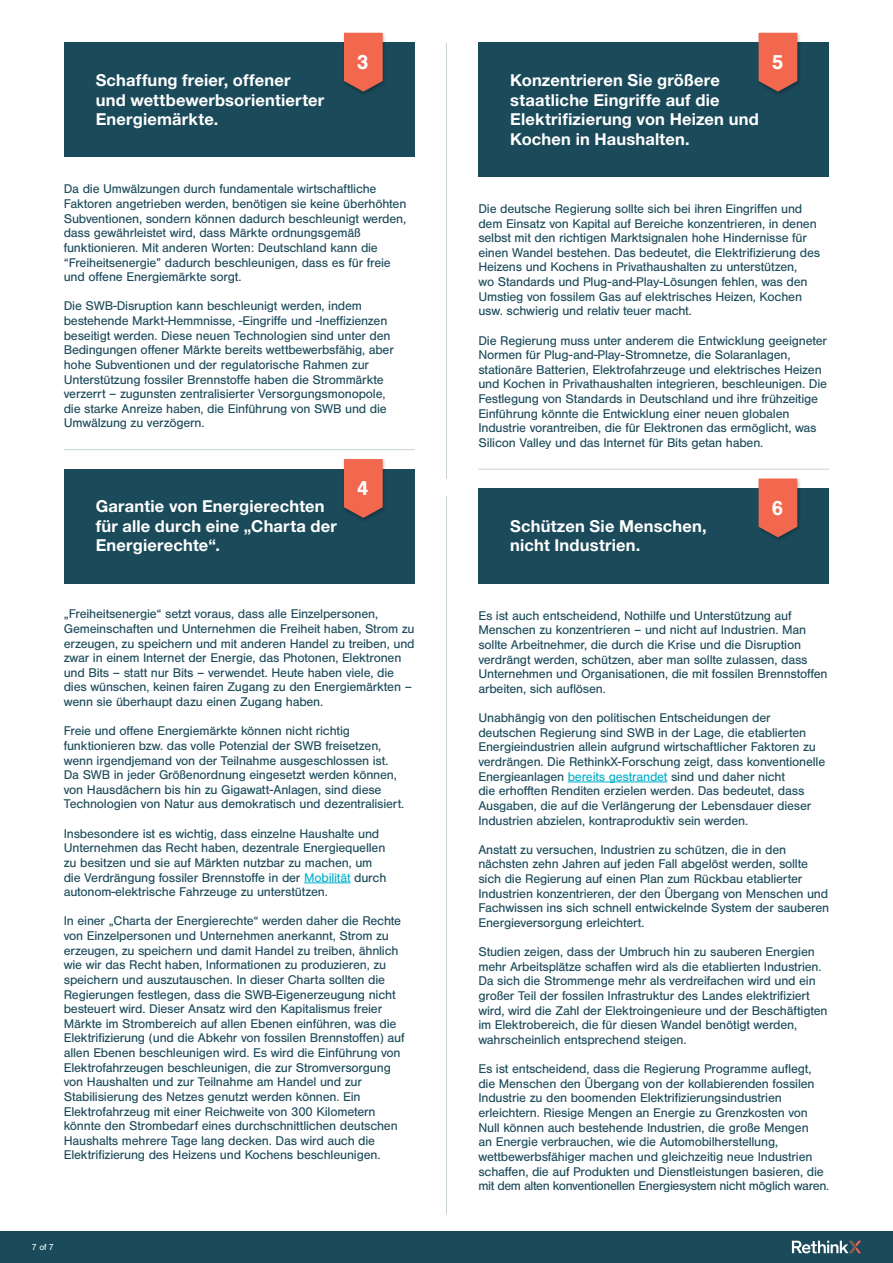
<style>
.page{position:relative;width:893px;height:1263px;background:#fff}
.page>*{position:absolute;margin:0;border:0;box-sizing:border-box;transform-origin:0 0}
.t1{font:700 21px "Nimbus San";color:#fff}
.t2{font:700 16.5px/19.5px "Helvetica Neue LT Std";letter-spacing:.01em;color:#fff}
.t3{font:13.2px/14.5px "Nimbus San";letter-spacing:-.015em;color:#1b4a5a}
.t4{font:9px "Nimbus San";color:#fff}
.s1{color:#00afcb}
</style>
<div class="page">
<div style="left:0;top:1231px;width:893px;height:32px;background:#1b4a5a"></div>
<svg style="left:792px;top:1241px;width:69px;height:12px"></svg>
<div style="left:64px;top:43px;width:351px;height:114px;background:#1b4a5a"></div>
<div style="left:342px;top:32px;width:44px;height:65px;background:#000;opacity:.25"></div>
<svg style="left:344px;top:33px;width:39px;height:59px;background:#db644f"></svg>
<hr style="left:446px;top:43px;width:1px;height:436px;background:#c6d2d6">
<hr style="left:446px;top:496px;width:1px;height:718px;background:#c6d2d6">
<div style="left:64px;top:469px;width:351px;height:114px;background:#1b4a5a"></div>
<hr style="left:304px;top:882px;width:46px;height:1px;background:#00afcb">
<div style="left:342px;top:458px;width:44px;height:65px;background:#000;opacity:.25"></div>
<svg style="left:344px;top:459px;width:39px;height:59px;background:#dc644f"></svg>
<hr style="left:64px;top:449px;width:351px;height:1px;background:#c6d2d6">
<hr style="left:478px;top:469px;width:351px;height:1px;background:#c6d2d6">
<div style="left:478px;top:43px;width:351px;height:134px;background:#1b4a5a"></div>
<div style="left:757px;top:32px;width:43px;height:65px;background:#000;opacity:.25"></div>
<svg style="left:759px;top:33px;width:38px;height:59px;background:#dd644f"></svg>
<div style="left:478px;top:488px;width:351px;height:95px;background:#1b4a5a"></div>
<hr style="left:568px;top:781px;width:99px;height:1px;background:#00afcb">
<div style="left:757px;top:478px;width:43px;height:64px;background:#000;opacity:.25"></div>
<svg style="left:759px;top:478px;width:38px;height:59px;background:#e06650"></svg>
<p class="t2" style="left:96px;top:70px;width:230px">Schaffung freier, offener und wettbewerbsorientierter<br>Energiemärkte.</p>
<h1 class="t1" style="left:357px;top:50px;width:13px">3</h1>
<p class="t3" style="left:64px;top:182px;width:344px">Da die Umwälzungen durch fundamentale wirtschaftliche Faktoren angetrieben werden, benötigen sie keine überhöhten Subventionen, sondern können dadurch beschleunigt werden, dass gewährleistet wird, dass Märkte ordnungsgemäß funktionieren. Mit anderen Worten: Deutschland kann die “Freiheitsenergie” dadurch beschleunigen, dass es für freie und offene Energiemärkte sorgt.</p>
<p class="t3" style="left:64px;top:299px;width:332px">Die SWB-Disruption kann beschleunigt werden, indem bestehende Markt-Hemmnisse, -Eingriffe und -Ineffizienzen beseitigt werden. Diese neuen Technologien sind unter den Bedingungen offener Märkte bereits wettbewerbsfähig, aber hohe Subventionen und der regulatorische Rahmen zur Unterstützung fossiler Brennstoffe haben die Strommärkte verzerrt – zugunsten zentralisierter Versorgungsmonopole, die starke Anreize haben, die Einführung von SWB und die Umwälzung zu verzögern.</p>
<p class="t2" style="left:96px;top:496px;width:243px">Garantie von Energierechten für alle durch eine „Charta der<br>Energierechte“.</p>
<h1 class="t1" style="left:357px;top:477px;width:13px">4</h1>
<p class="t3" style="left:64px;top:607px;width:352px">„Freiheitsenergie“ setzt voraus, dass alle Einzelpersonen, Gemeinschaften und Unternehmen die Freiheit haben, Strom zu erzeugen, zu speichern und mit anderen Handel zu treiben, und zwar in einem Internet der Energie, das Photonen, Elektronen und Bits – statt nur Bits – verwendet. Heute haben viele, die dies wünschen, keinen fairen Zugang zu den Energiemärkten – wenn sie überhaupt dazu einen Zugang haben.</p>
<p class="t3" style="left:64px;top:724px;width:342px">Freie und offene Energiemärkte können nicht richtig funktionieren bzw. das volle Potenzial der SWB freisetzen, wenn irgendjemand von der Teilnahme ausgeschlossen ist.<br>Da SWB in jeder Größenordnung eingesetzt werden können, von Hausdächern bis hin zu Gigawatt-Anlagen, sind diese Technologien von Natur aus demokratisch und dezentralisiert.</p>
<p class="t3" style="left:64px;top:826px;width:324px">Insbesondere ist es wichtig, dass einzelne Haushalte und Unternehmen das Recht haben, dezentrale Energiequellen zu besitzen und sie auf Märkten nutzbar zu machen, um die Verdrängung fossiler Brennstoffe in der <span class="s1">Mobilität</span> durch autonom-elektrische Fahrzeuge zu unterstützen.</p>
<p class="t3" style="left:64px;top:914px;width:342px">In einer „Charta der Energierechte“ werden daher die Rechte von Einzelpersonen und Unternehmen anerkannt, Strom zu erzeugen, zu speichern und damit Handel zu treiben, ähnlich wie wir das Recht haben, Informationen zu produzieren, zu speichern und auszutauschen. In dieser Charta sollten die Regierungen festlegen, dass die SWB-Eigenerzeugung nicht besteuert wird. Dieser Ansatz wird den Kapitalismus freier Märkte im Strombereich auf allen Ebenen einführen, was die Elektrifizierung (und die Abkehr von fossilen Brennstoffen) auf allen Ebenen beschleunigen wird. Es wird die Einführung von Elektrofahrzeugen beschleunigen, die zur Stromversorgung von Haushalten und zur Teilnahme am Handel und zur Stabilisierung des Netzes genutzt werden können. Ein Elektrofahrzeug mit einer Reichweite von 300 Kilometern könnte den Strombedarf eines durchschnittlichen deutschen Haushalts mehrere Tage lang decken. Das wird auch die Elektrifizierung des Heizens und Kochens beschleunigen.</p>
<p class="t4" style="left:32px;top:1242px;width:24px">7 of 7</p>
<p class="t2" style="left:510px;top:70px;width:250px">Konzentrieren Sie größere staatliche Eingriffe auf die<br>Elektrifizierung von Heizen und<br>Kochen in Haushalten.</p>
<h1 class="t1" style="left:771px;top:50px;width:13px">5</h1>
<p class="t3" style="left:478px;top:201px;width:343px">Die deutsche Regierung sollte sich bei ihren Eingriffen und dem Einsatz von Kapital auf Bereiche konzentrieren, in denen selbst mit den richtigen Marktsignalen hohe Hindernisse für einen Wandel bestehen. Das bedeutet, die Elektrifizierung des Heizens und Kochens in Privathaushalten zu unterstützen,<br>wo Standards und Plug-and-Play-Lösungen fehlen, was den Umstieg von fossilem Gas auf elektrisches Heizen, Kochen usw. schwierig und relativ teuer macht.</p>
<p class="t3" style="left:478px;top:333px;width:350px">Die Regierung muss unter anderem die Entwicklung geeigneter Normen für Plug-and-Play-Stromnetze, die Solaranlagen, stationäre Batterien, Elektrofahrzeuge und elektrisches Heizen und Kochen in Privathaushalten integrieren, beschleunigen. Die Festlegung von Standards in Deutschland und ihre frühzeitige Einführung könnte die Entwicklung einer neuen globalen Industrie vorantreiben, die für Elektronen das ermöglicht, was Silicon Valley und das Internet für Bits getan haben.</p>
<p class="t2" style="left:510px;top:516px;width:198px">Schützen Sie Menschen, nicht Industrien.</p>
<h1 class="t1" style="left:771px;top:496px;width:13px">6</h1>
<p class="t3" style="left:478px;top:608px;width:351px">Es ist auch entscheidend, Nothilfe und Unterstützung auf Menschen zu konzentrieren – und nicht auf Industrien. Man sollte Arbeitnehmer, die durch die Krise und die Disruption verdrängt werden, schützen, aber man sollte zulassen, dass Unternehmen und Organisationen, die mit fossilen Brennstoffen arbeiten, sich auflösen.</p>
<p class="t3" style="left:478px;top:711px;width:348px">Unabhängig von den politischen Entscheidungen der deutschen Regierung sind SWB in der Lage, die etablierten Energieindustrien allein aufgrund wirtschaftlicher Faktoren zu verdrängen. Die RethinkX-Forschung zeigt, dass konventionelle Energieanlagen <span class="s1">bereits gestrandet</span> sind und daher nicht<br>die erhofften Renditen erzielen werden. Das bedeutet, dass Ausgaben, die auf die Verlängerung der Lebensdauer dieser Industrien abzielen, kontraproduktiv sein werden.</p>
<p class="t3" style="left:478px;top:842px;width:352px">Anstatt zu versuchen, Industrien zu schützen, die in den nächsten zehn Jahren auf jeden Fall abgelöst werden, sollte sich die Regierung auf einen Plan zum Rückbau etablierter Industrien konzentrieren, der den Übergang von Menschen und Fachwissen ins sich schnell entwickelnde System der sauberen Energieversorgung erleichtert.</p>
<p class="t3" style="left:478px;top:945px;width:351px">Studien zeigen, dass der Umbruch hin zu sauberen Energien mehr Arbeitsplätze schaffen wird als die etablierten Industrien.<br>Da sich die Strommenge mehr als verdreifachen wird und ein großer Teil der fossilen Infrastruktur des Landes elektrifiziert wird, wird die Zahl der Elektroingenieure und der Beschäftigten im Elektrobereich, die für diesen Wandel benötigt werden, wahrscheinlich entsprechend steigen.</p>
<p class="t3" style="left:478px;top:1062px;width:352px">Es ist entscheidend, dass die Regierung Programme auflegt, die Menschen den Übergang von der kollabierenden fossilen Industrie zu den boomenden Elektrifizierungsindustrien erleichtern. Riesige Mengen an Energie zu Grenzkosten von Null können auch bestehende Industrien, die große Mengen<br>an Energie verbrauchen, wie die Automobilherstellung, wettbewerbsfähiger machen und gleichzeitig neue Industrien schaffen, die auf Produkten und Dienstleistungen basieren, die mit dem alten konventionellen Energiesystem nicht möglich waren.</p>
</div>
